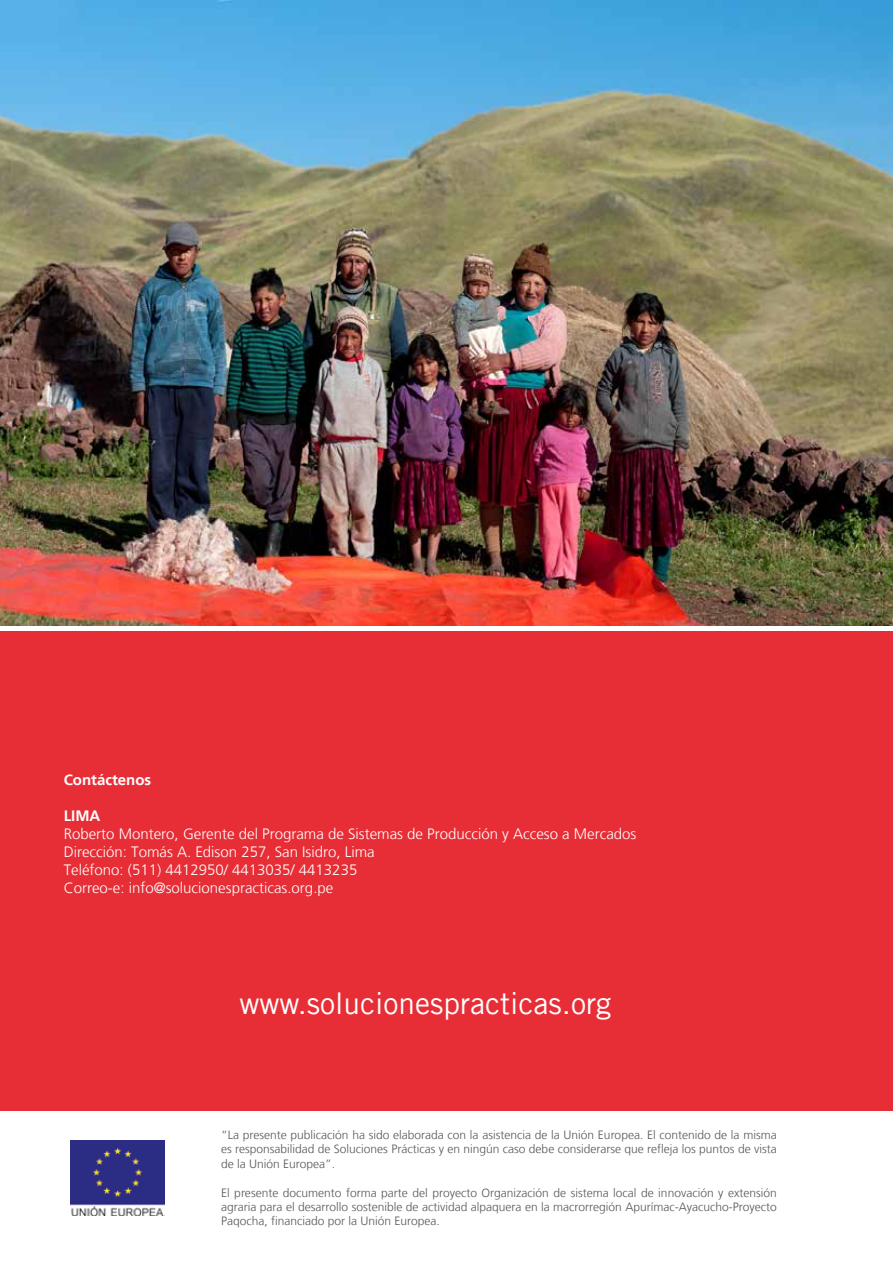
<style>
.page{position:relative;width:893px;height:1263px;background:#fff}
.page>*{position:absolute;margin:0;border:0;box-sizing:border-box;transform-origin:0 0}
.t1{font:30px "Trade Gothic LT";color:#fff}
.t2{font:300 15px/18px "Frutiger LT";color:#fff}
.t3{font:700 15px "Frutiger LT";color:#fff}
.t4{font:300 12px/14.4px "Frutiger LT";color:#565656;text-align:justify}
</style>
<div class="page">
<div style="left:0;top:631px;width:893px;height:480px;background:#e72e36"></div>
<img style="left:0;top:0;width:893px;height:625px">
<img style="left:70px;top:1140px;width:94px;height:75px">
<p class="t3" style="left:64px;top:771px;width:89px">Contáctenos</p>
<p class="t3" style="left:64px;top:807px;width:38px">LIMA</p>
<p class="t2" style="left:64px;top:825px;width:574px">Roberto Montero, Gerente del Programa de Sistemas de Producción y Acceso a Mercados Dirección: Tomás A. Edison 257, San Isidro, Lima<br>Teléfono: (511) 4412950/ 4413035/ 4413235<br>Correo-e: info@solucionespracticas.org.pe</p>
<h1 class="t1" style="left:239px;top:985px;width:373px">www.solucionespracticas.org</h1>
<p class="t4" style="left:221px;top:1128px;width:557px">“La presente publicación ha sido elaborada con la asistencia de la Unión Europea. El contenido de la misma es responsabilidad de Soluciones Prácticas y en ningún caso debe considerarse que refleja los puntos de vista de la Unión Europea”.</p>
<p class="t4" style="left:221px;top:1185px;width:557px">El presente documento forma parte del proyecto Organización de sistema local de innovación y extensión agraria para el desarrollo sostenible de actividad alpaquera en la macrorregión Apurímac-Ayacucho-Proyecto Paqocha, financiado por la Unión Europea.</p>
</div>
